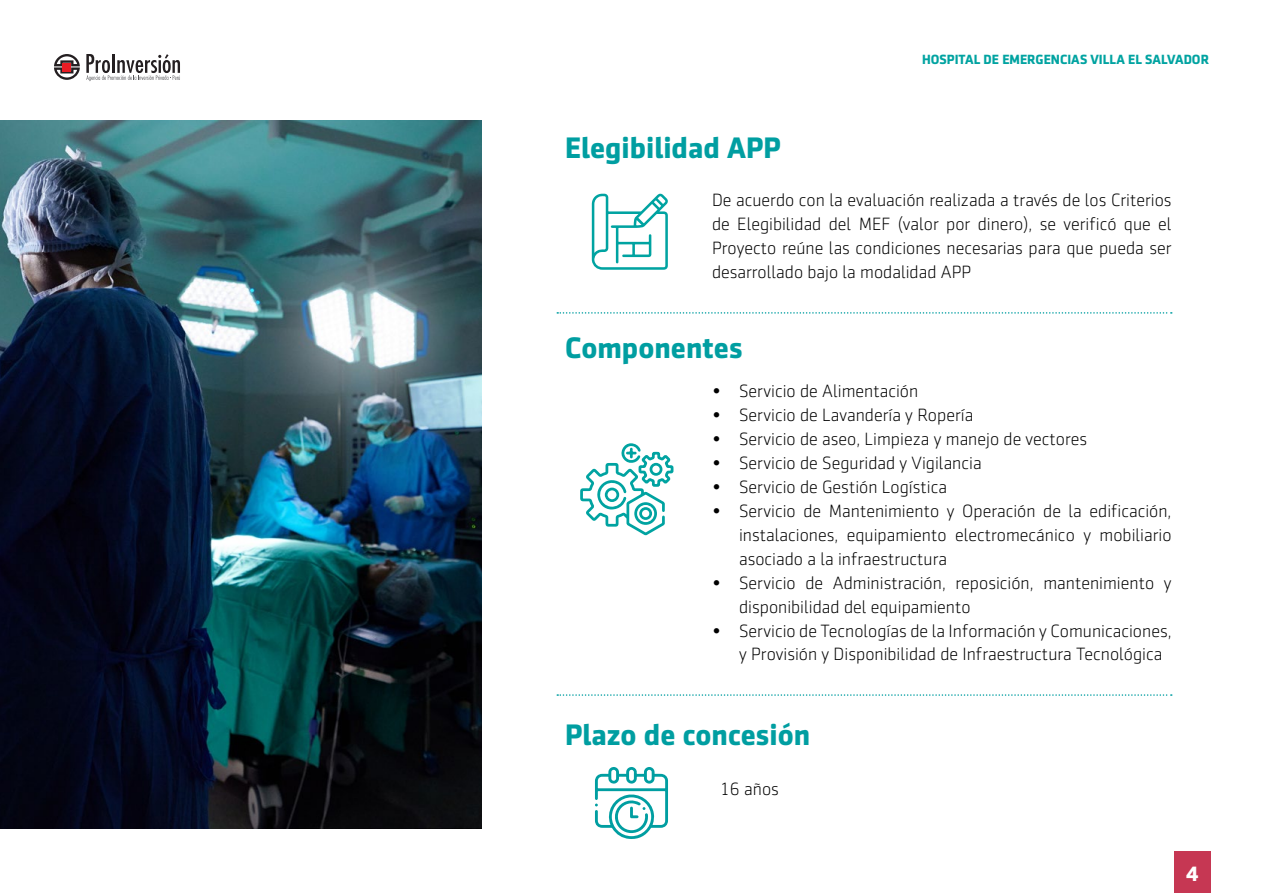
<style>
.page{position:relative;width:1263px;height:893px;background:#fff}
.page>*{position:absolute;margin:0;border:0;box-sizing:border-box;transform-origin:0 0}
.t1{font:700 30px "Sentico Sans DT";color:#009ea1}
.t2{font:700 21px "Sentico Sans DT";color:#fff}
.t3{font:300 18px/24px "Sentico Sans DT";color:#000;text-align:justify}
.t4{font:700 13.5px "Sentico Sans DT";color:#00a3a1}
</style>
<div class="page">
<svg style="left:86px;top:54px;width:94px;height:27px"></svg>
<svg style="left:54px;top:54px;width:26px;height:26px"></svg>
<div style="left:63px;top:63px;width:8px;height:8px;background:#e81c24"></div>
<div style="left:1174px;top:851px;width:37px;height:42px;background:#c63753"></div>
<svg style="left:557px;top:312px;width:615px;height:2px"></svg>
<svg style="left:557px;top:694px;width:615px;height:2px"></svg>
<img style="left:0;top:120px;width:481px;height:708px">
<svg style="left:595px;top:767px;width:73px;height:72px"></svg>
<svg style="left:580px;top:443px;width:93px;height:92px"></svg>
<svg style="left:592px;top:193px;width:76px;height:77px"></svg>
<h1 class="t1" style="left:565px;top:131px;width:218px">Elegibilidad APP</h1>
<p class="t4" style="left:922px;top:51px;width:288px">HOSPITAL DE EMERGENCIAS VILLA EL SALVADOR</p>
<p class="t3" style="left:712px;top:189px;width:461px">De acuerdo con la evaluación realizada a través de los Criterios de Elegibilidad del MEF (valor por dinero), se verificó que el Proyecto reúne las condiciones necesarias para que pueda ser desarrollado bajo la modalidad APP</p>
<h1 class="t1" style="left:565px;top:330px;width:179px">Componentes</h1>
<p class="t3" style="left:712px;top:379px;width:208px">• Servicio de Alimentación</p>
<p class="t3" style="left:712px;top:403px;width:263px">• Servicio de Lavandería y Ropería</p>
<p class="t3" style="left:712px;top:427px;width:377px">• Servicio de aseo, Limpieza y manejo de vectores</p>
<p class="t3" style="left:712px;top:451px;width:271px">• Servicio de Seguridad y Vigilancia</p>
<p class="t3" style="left:712px;top:475px;width:236px">• Servicio de Gestión Logística</p>
<p class="t3" style="left:739px;top:499px;width:434px;text-indent:-27px">• Servicio de Mantenimiento y Operación de la edificación, instalaciones, equipamiento electromecánico y mobiliario asociado a la infraestructura</p>
<p class="t3" style="left:739px;top:571px;width:434px;text-indent:-27px">• Servicio de Administración, reposición, mantenimiento y disponibilidad del equipamiento</p>
<p class="t3" style="left:739px;top:619px;width:434px;text-indent:-27px">• Servicio de Tecnologías de la Información y Comunicaciones, y Provisión y Disponibilidad de Infraestructura Tecnológica</p>
<h1 class="t1" style="left:565px;top:717px;width:247px">Plazo de concesión</h1>
<p class="t3" style="left:720px;top:777px;width:61px">16 años</p>
<p class="t2" style="left:1186px;top:862px;width:14px">4</p>
</div>
